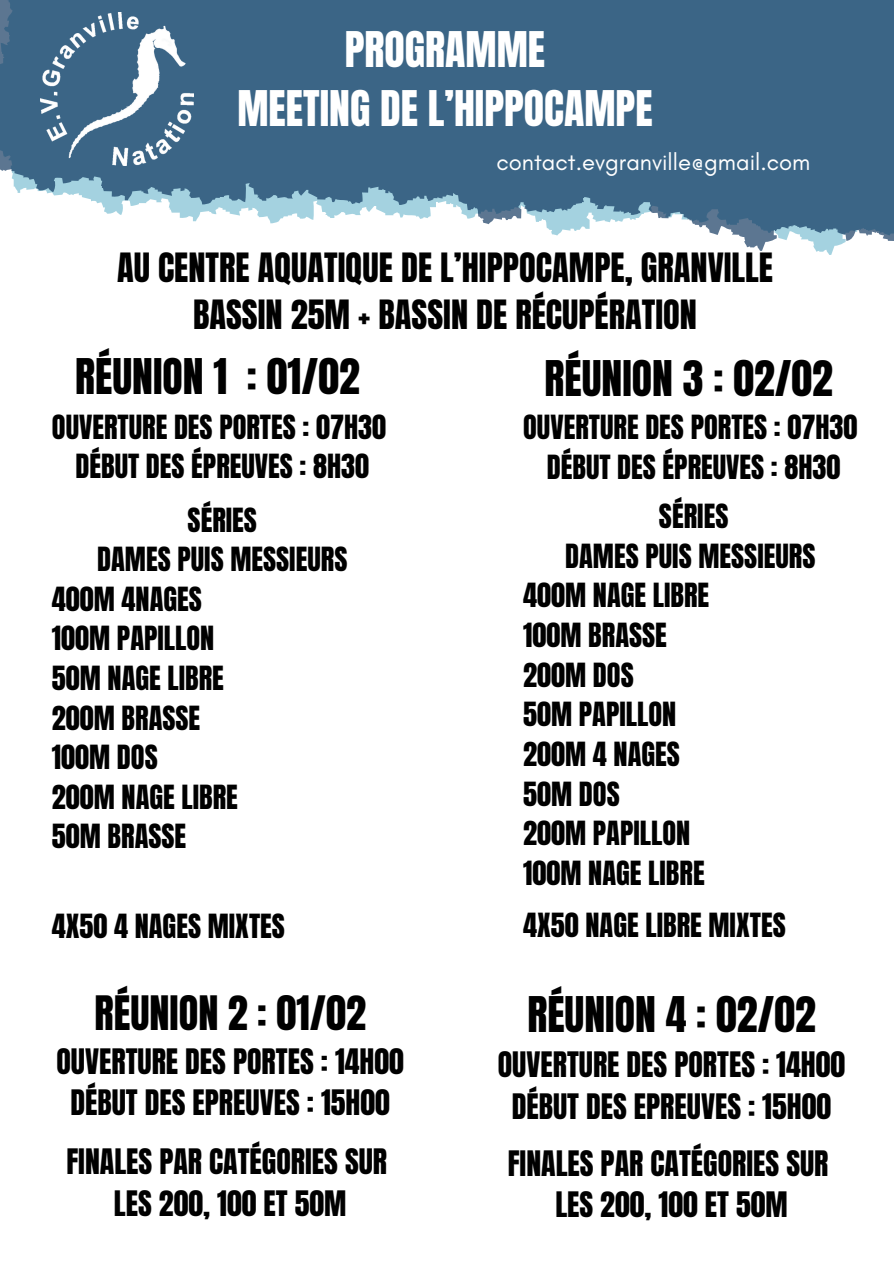
<style>
.page{position:relative;width:894px;height:1264px;background:#fff}
.page>*{position:absolute;margin:0;border:0;box-sizing:border-box;transform-origin:0 0}
.t1{font:41.85px "Anton";color:#000}
.t2{font:41.85px/58.5px "Anton";color:#fff;text-align:center}
.t3{font:40.35px "Anton";color:#000}
.t4{font:34.35px/47.2px "Anton";color:#000;text-align:center}
.t5{font:29.85px/41.1px "Anton";color:#000;text-align:center}
.t6{font:28.35px/39.6px "Anton";color:#000;text-align:center}
.t7{font:23.85px "Glacial Indifference";color:#fff}
</style>
<div class="page">
<svg style="left:0;top:0;width:893px;height:255px;fill:#3b6586"></svg>
<img style="left:40px;top:13px;width:153px;height:153px">
<h3 class="t2" style="left:237px;top:21px;width:416px">PROGRAMME<br>MEETING DE L’HIPPOCAMPE</h3>
<h3 class="t7" style="left:496px;top:147px;width:315px">contact.evgranville@gmail.com</h3>
<h3 class="t4" style="left:117px;top:244px;width:657px">AU CENTRE AQUATIQUE DE L’HIPPOCAMPE, GRANVILLE<br>BASSIN 25M + BASSIN DE RÉCUPÉRATION</h3>
<p class="t1" style="left:75px;top:346px;width:286px">RÉUNION 1 : 01/02</p>
<p class="t6" style="left:52px;top:407px;width:335px">OUVERTURE DES PORTES : 07H30<br>DÉBUT DES ÉPREUVES : 8H30</p>
<p class="t6" style="left:187px;top:500px;width:71px">SÉRIES</p>
<p class="t6" style="left:97px;top:540px;width:251px">DAMES PUIS MESSIEURS</p>
<p class="t6" style="left:52px;top:579px;width:151px">400M 4NAGES</p>
<p class="t6" style="left:52px;top:619px;width:164px">100M PAPILLON</p>
<p class="t6" style="left:52px;top:658px;width:173px">50M NAGE LIBRE</p>
<p class="t6" style="left:52px;top:698px;width:150px">200M BRASSE</p>
<p class="t6" style="left:52px;top:738px;width:107px">100M DOS</p>
<p class="t6" style="left:52px;top:777px;width:187px">200M NAGE LIBRE</p>
<p class="t6" style="left:52px;top:817px;width:136px">50M BRASSE</p>
<p class="t6" style="left:52px;top:906px;width:234px">4X50 4 NAGES MIXTES</p>
<h3 class="t3" style="left:94px;top:983px;width:273px">RÉUNION 2 : 01/02</h3>
<h3 class="t5" style="left:56px;top:1041px;width:349px">OUVERTURE DES PORTES : 14H00<br>DÉBUT DES EPREUVES : 15H00</h3>
<h3 class="t5" style="left:66px;top:1141px;width:322px">FINALES PAR CATÉGORIES SUR<br>LES 200, 100 ET 50M</h3>
<h1 class="t1" style="left:544px;top:348px;width:290px">RÉUNION 3 : 02/02</h1>
<h1 class="t6" style="left:523px;top:408px;width:336px">OUVERTURE DES PORTES : 07H30<br>DÉBUT DES ÉPREUVES : 8H30</h1>
<p class="t6" style="left:658px;top:497px;width:71px">SÉRIES</p>
<p class="t6" style="left:565px;top:536px;width:252px">DAMES PUIS MESSIEURS</p>
<p class="t6" style="left:523px;top:576px;width:187px">400M NAGE LIBRE</p>
<p class="t6" style="left:523px;top:615px;width:145px">100M BRASSE</p>
<p class="t6" style="left:523px;top:655px;width:112px">200M DOS</p>
<p class="t6" style="left:523px;top:695px;width:154px">50M PAPILLON</p>
<p class="t6" style="left:523px;top:734px;width:158px">200M 4 NAGES</p>
<p class="t6" style="left:523px;top:774px;width:98px">50M DOS</p>
<p class="t6" style="left:523px;top:814px;width:168px">200M PAPILLON</p>
<p class="t6" style="left:523px;top:853px;width:183px">100M NAGE LIBRE</p>
<h2 class="t6" style="left:523px;top:905px;width:264px">4X50 NAGE LIBRE MIXTES</h2>
<h3 class="t1" style="left:527px;top:983px;width:290px">RÉUNION 4 : 02/02</h3>
<h3 class="t5" style="left:497px;top:1044px;width:349px;line-height:41.5px">OUVERTURE DES PORTES : 14H00<br>DÉBUT DES EPREUVES : 15H00</h3>
<h3 class="t5" style="left:507px;top:1142px;width:322px;line-height:41.5px">FINALES PAR CATÉGORIES SUR<br>LES 200, 100 ET 50M</h3>
</div>
